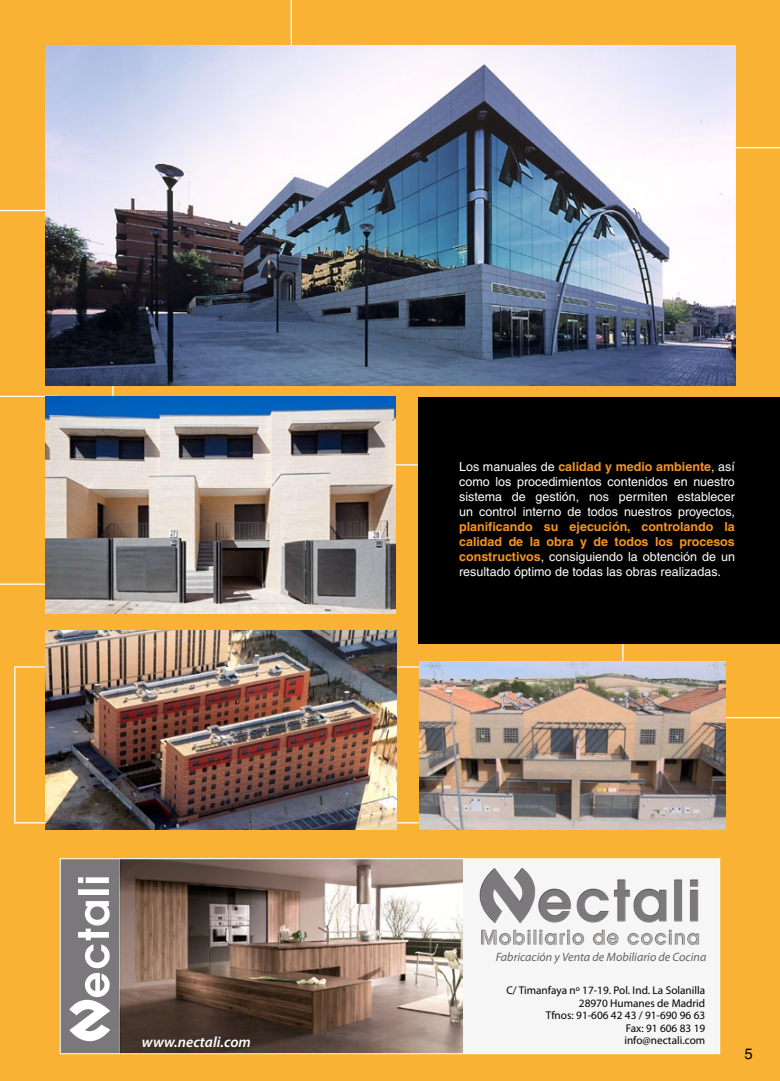
<style>
.page{position:relative;width:780px;height:1081px;background:#f9b234}
.page>*{position:absolute;margin:0;border:0;box-sizing:border-box;transform-origin:0 0}
.t1{font:italic 600 15px "Myriad Pro";color:#fff}
.t2{font:15px "Helvetica LT";color:#000}
.t3{font:12.5px/15px "Helvetica LT";color:#fff;text-align:justify}
.t4{font:700 12.5px/15px "Helvetica LT";color:#f4941f;text-align:justify}
.t5{font:italic 12.12px "Myriad Pro";color:#616160}
.t6{font:11.25px/12.5px "Myriad Pro";color:#000;text-align:right}
.s1{font-weight:700;color:#f4941f}
.s2{font-weight:400;color:#fff}
</style>
<div class="page">
<svg style="left:622px;top:643px;width:158px;height:75px"></svg>
<svg style="left:0;top:396px;width:59px;height:189px"></svg>
<svg style="left:112px;top:147px;width:668px;height:318px"></svg>
<div style="left:60px;top:859px;width:59px;height:194px;background:#7b787c"></div>
<div style="left:462px;top:859px;width:257px;height:194px;background:#f6f6f6"></div>
<img style="left:119px;top:860px;width:343px;height:192px">
<img style="left:479px;top:868px;width:221px;height:77px">
<svg style="left:78px;top:889px;width:31px;height:6px"></svg>
<svg style="left:69px;top:901px;width:41px;height:140px"></svg>
<svg style="left:78px;top:877px;width:31px;height:6px"></svg>
<div style="left:60px;top:858px;width:660px;height:196px;border:1px solid #fff"></div>
<div style="left:418px;top:397px;width:362px;height:246px;background:#000"></div>
<img style="left:45px;top:45px;width:690px;height:340px">
<img style="left:45px;top:631px;width:351px;height:198px">
<img style="left:419px;top:662px;width:306px;height:167px">
<img style="left:45px;top:397px;width:351px;height:216px">
<p class="t3" style="left:459px;top:459px;width:277px">Los manuales de <span class="s1">calidad y medio ambiente</span>, así como los procedimientos contenidos en nuestro sistema de gestión, nos permiten establecer un control interno de todos nuestros proyectos,</p>
<p class="t4" style="left:459px;top:519px;width:277px">planificando su ejecución, controlando la calidad de la obra y de todos los procesos constructivos<span class="s2">, consiguiendo la obtención de un resultado óptimo de todas las obras realizadas.</span></p>
<p class="t5" style="left:496px;top:950px;width:212px">Fabricación y Venta de Mobiliario de Cocina</p>
<p class="t6" style="left:506px;top:984px;width:200px">C/ Timanfaya nº 17-19. Pol. Ind. La Solanilla<br>28970 Humanes de Madrid<br>Tfnos: 91-606 42 43 / 91-690 96 63<br>Fax: 91 606 83 19</p>
<p class="t1" style="left:142px;top:1032px;width:110px">www.nectali.com</p>
<p class="t6" style="left:624px;top:1034px;width:82px">info@nectali.com</p>
<p class="t2" style="left:744px;top:1045px;width:10px">5</p>
</div>
